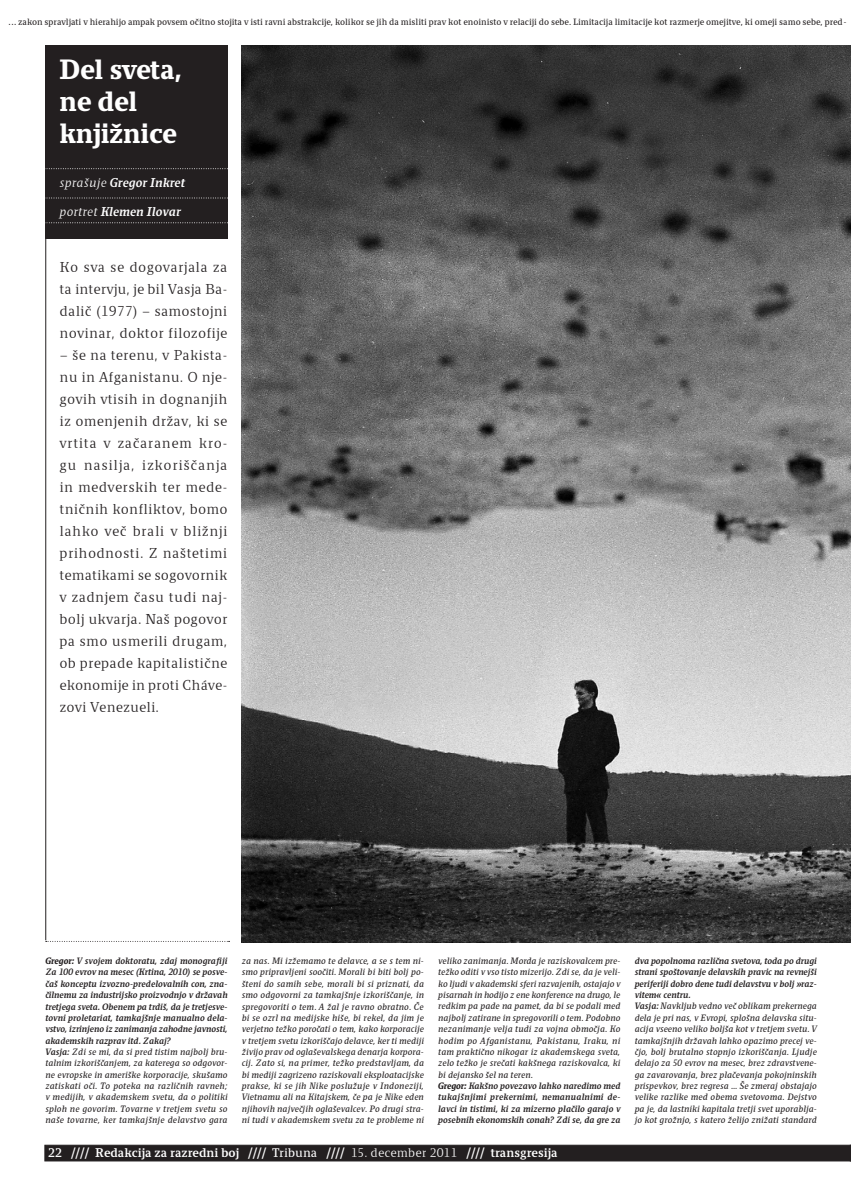
<style>
.page{position:relative;width:851px;height:1191px;background:#fff}
.page>*{position:absolute;margin:0;border:0;box-sizing:border-box;transform-origin:0 0}
.t1{font:900 25px/32px "Tribunal";color:#fff}
.t2{font:300 13px/22px "Tribunal";letter-spacing:.005em;color:#231f20;text-align:justify}
.t3{font:italic 700 11.5px "Tribunal";color:#fff}
.t4{font:700 11.3px "Tribunal";color:#fff}
.t5{font:italic 8.3px/11.3px "Tribunal";letter-spacing:-.005em;color:#231f20}
.t6{font:italic 700 8.3px/11.3px "Tribunal";letter-spacing:-.005em;color:#231f20}
.t7{font:8.2px "Tribunal";letter-spacing:-.01em;color:#231f20}
.s1{font-size:8.5px}
.s2{font-weight:300}
.s3{font-weight:900}
.s4{font-weight:400}
.s5{font-weight:700}
</style>
<div class="page">
<svg style="left:44px;top:1144px;width:807px;height:18px;background:#332f30"></svg>
<div style="left:45px;top:45px;width:182px;height:194px;background:#231f20"></div>
<img style="left:242px;top:45px;width:608px;height:897px">
<svg style="left:46px;top:168px;width:182px;height:1px"></svg>
<svg style="left:46px;top:198px;width:182px;height:1px"></svg>
<svg style="left:46px;top:222px;width:182px;height:1px"></svg>
<svg style="left:46px;top:941px;width:183px;height:1px"></svg>
<hr style="left:45px;top:167px;width:1px;height:773px;background:#231f20">
<p class="t7" style="left:9px;top:15px;width:839px"><span class="s1">...</span> zakon spravljati v hierahijo ampak povsem očitno stojita v isti ravni abstrakcije, kolikor se jih da misliti prav kot enoinisto v relaciji do sebe. Limitacija limitacije kot razmerje omejitve, ki omeji samo sebe, pred-</p>
<h1 class="t1" style="left:60px;top:52px;width:124px">Del sveta, ne del knjižnice</h1>
<h3 class="t3" style="left:60px;top:175px;width:127px"><span class="s2">sprašuje</span> Gregor Inkret</h3>
<h3 class="t3" style="left:60px;top:203px;width:123px"><span class="s2">portret</span> Klemen Ilovar</h3>
<h2 class="t2" style="left:60px;top:255px;width:169px">Ko sva se dogovarjala za ta intervju, je bil Vasja Ba&shy;dalič (1977) – samostojni novinar, doktor filozofije</h2>
<p class="t2" style="left:60px;top:343px;width:170px">– še na terenu, v Pakista&shy;nu in Afganistanu. O nje&shy;govih vtisih in dognanjih iz omenjenih držav, ki se vrtita v začaranem kro&shy;gu nasilja, izkoriščanja in medverskih ter mede&shy;tničnih konfliktov, bomo lahko več brali v bližnji prihodnosti. Z naštetimi tematikami se sogovornik v zadnjem času tudi naj&shy;bolj ukvarja. Naš pogovor pa smo usmerili drugam, ob prepade kapitalistične ekonomije in proti Cháve&shy;zovi Venezueli.</p>
<p class="t6" style="left:45px;top:955px;width:184px"><span class="s3">Gregor:</span> V svojem doktoratu, zdaj monografiji Za 100 evrov na mesec (Krtina, 2010) se posve&shy;čaš konceptu izvozno-predelovalnih con, zna&shy;čilnemu za industrijsko proizvodnjo v državah tretjega sveta. Obenem pa trdiš, da je tretjesve&shy;tovni proletariat, tamkajšnje manualno dela&shy;vstvo, izrinjeno iz zanimanja zahodne javnosti, akademskih razprav itd. Zakaj?<br>Vasja: <span class="s4">Zdi se mi, da si pred tistim najbolj bru&shy;talnim izkoriščanjem, za katerega so odgovor&shy;ne evropske in ameriške korporacije, skušamo zatiskati oči. To poteka na različnih ravneh; v medijih, v akademskem svetu, da o politiki sploh ne govorim. Tovarne v tretjem svetu so naše tovarne, ker tamkajšnje delavstvo gara</span></p>
<p class="t5" style="left:242px;top:955px;width:184px;text-align:justify">za nas. Mi izžemamo te delavce, a se s tem ni&shy;smo pripravljeni soočiti. Morali bi biti bolj po&shy;šteni do samih sebe, morali bi si priznati, da smo odgovorni za tamkajšnje izkoriščanje, in spregovoriti o tem. A žal je ravno obratno. Če bi se ozrl na medijske hiše, bi rekel, da jim je verjetno težko poročati o tem, kako korporacije v tretjem svetu izkoriščajo delavce, ker ti mediji živijo prav od oglaševalskega denarja korpora&shy;cij. Zato si, na primer, težko predstavljam, da bi mediji zagrizeno raziskovali eksploatacijske prakse, ki se jih Nike poslužuje v Indoneziji, Vietnamu ali na Kitajskem, če pa je Nike eden njihovih največjih oglaševalcev. Po drugi stra&shy;ni tudi v akademskem svetu za te probleme ni</p>
<p class="t5" style="left:438px;top:955px;width:184px">veliko zanimanja. Morda je raziskovalcem pre&shy;težko oditi v vso tisto mizerijo. Zdi se, da je veli&shy;ko ljudi v akademski sferi razvajenih, ostajajo v pisarnah in hodijo z ene konference na drugo, le redkim pa pade na pamet, da bi se podali med najbolj zatirane in spregovorili o tem. Podobno nezanimanje velja tudi za vojna območja. Ko hodim po Afganistanu, Pakistanu, Iraku, ni tam praktično nikogar iz akademskega sveta, zelo težko je srečati kakšnega raziskovalca, ki bi dejansko šel na teren.<br><span class="s3">Gregor:</span> <span class="s5">Kakšno povezavo lahko naredimo med tukajšnjimi prekernimi, nemanualnimi de&shy;lavci in tistimi, ki za mizerno plačilo garajo v posebnih ekonomskih conah? Zdi se, da gre za</span></p>
<p class="t5" style="left:634px;top:955px;width:184px"><span class="s5">dva popolnoma različna svetova, toda po drugi strani spoštovanje delavskih pravic na revnejši periferiji dobro dene tudi delavstvu v bolj »raz&shy;vitem« centru.<br>Vasja:</span> Navkljub vedno več oblikam prekernega dela je pri nas, v Evropi, splošna delavska situ&shy;acija vseeno veliko boljša kot v tretjem svetu. V tamkajšnjih državah lahko opazimo precej ve&shy;čjo, bolj brutalno stopnjo izkoriščanja. Ljudje delajo za 50 evrov na mesec, brez zdravstvene&shy;ga zavarovanja, brez plačevanja pokojninskih prispevkov, brez regresa ... Še zmeraj obstajajo velike razlike med obema svetovoma. Dejstvo pa je, da lastniki kapitala tretji svet uporablja&shy;jo kot grožnjo, s katero želijo znižati standard</p>
<h3 class="t4" style="left:48px;top:1143px;width:510px">22 <span class="s3">////</span> Redakcija za razredni boj <span class="s3">////</span> <span class="s4">Tribuna</span> <span class="s3">////</span> <span class="s2">15. december 2011</span> <span class="s3">////</span> transgresija</h3>
</div>
